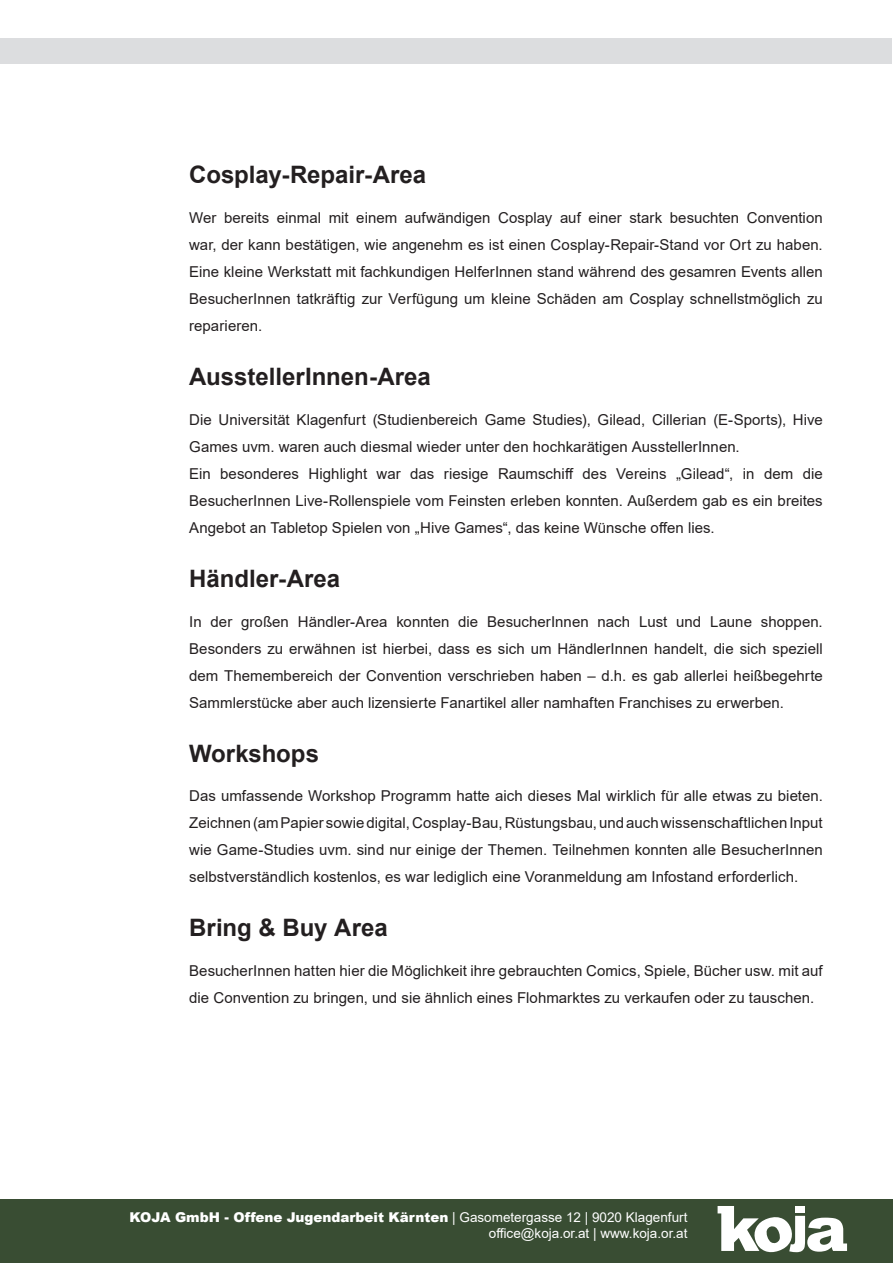
<style>
.page{position:relative;width:893px;height:1263px;background:#fff}
.page>*{position:absolute;margin:0;border:0;box-sizing:border-box;transform-origin:0 0}
.Überschrift_02{font:700 24px "Arial";color:#231f20}
.Fließtext{font:15px/27px "Arial";letter-spacing:.005em;color:#231f20;text-align:justify}
.t1{font:13.5px/16.2px "Arial";color:#fff;text-align:right}
.s1{font-weight:900}
</style>
<div class="page">
<div style="left:0;top:1199px;width:893px;height:64px;background:#394d33"></div>
<svg style="left:718px;top:1206px;width:129px;height:46px"></svg>
<div style="left:0;top:38px;width:891px;height:26px;background:#dcdddf"></div>
<p class="Überschrift_02" style="left:189px;top:158px;width:238px">Cosplay-Repair-Area</p>
<p class="Fließtext" style="left:189px;top:204px;width:635px">Wer bereits einmal mit einem aufwändigen Cosplay auf einer stark besuchten Convention war, der kann bestätigen, wie angenehm es ist einen Cosplay-Repair-Stand vor Ort zu haben.<br>Eine kleine Werkstatt mit fachkundigen HelferInnen stand während des gesamren Events allen BesucherInnen tatkräftig zur Verfügung um kleine Schäden am Cosplay schnellstmöglich zu reparieren.</p>
<p class="Überschrift_02" style="left:189px;top:360px;width:243px">AusstellerInnen-Area</p>
<p class="Fließtext" style="left:189px;top:406px;width:635px">Die Universität Klagenfurt (Studienbereich Game Studies), Gilead, Cillerian (E-Sports), Hive<br>Games uvm. waren auch diesmal wieder unter den hochkarätigen AusstellerInnen.</p>
<p class="Fließtext" style="left:189px;top:460px;width:635px">Ein besonderes Highlight war das riesige Raumschiff des Vereins „Gilead“, in dem die BesucherInnen Live-Rollenspiele vom Feinsten erleben konnten. Außerdem gab es ein breites Angebot an Tabletop Spielen von „Hive Games“, das keine Wünsche offen lies.</p>
<p class="Überschrift_02" style="left:189px;top:561px;width:152px">Händler-Area</p>
<p class="Fließtext" style="left:189px;top:608px;width:635px">In der großen Händler-Area konnten die BesucherInnen nach Lust und Laune shoppen.<br>Besonders zu erwähnen ist hierbei, dass es sich um HändlerInnen handelt, die sich speziell dem Themembereich der Convention verschrieben haben – d.h. es gab allerlei heißbegehrte Sammlerstücke aber auch lizensierte Fanartikel aller namhaften Franchises zu erwerben.</p>
<p class="Überschrift_02" style="left:189px;top:736px;width:131px">Workshops</p>
<p class="Fließtext" style="left:189px;top:782px;width:635px">Das umfassende Workshop Programm hatte aich dieses Mal wirklich für alle etwas zu bieten.<br>Zeichnen (am Papier sowie digital, Cosplay-Bau, Rüstungsbau, und auch wissenschaftlichen Input wie Game-Studies uvm. sind nur einige der Themen. Teilnehmen konnten alle BesucherInnen selbstverständlich kostenlos, es war lediglich eine Voranmeldung am Infostand erforderlich.</p>
<p class="Überschrift_02" style="left:189px;top:911px;width:200px">Bring &amp; Buy Area</p>
<p class="Fließtext" style="left:189px;top:957px;width:635px">BesucherInnen hatten hier die Möglichkeit ihre gebrauchten Comics, Spiele, Bücher usw. mit auf die Convention zu bringen, und sie ähnlich eines Flohmarktes zu verkaufen oder zu tauschen.</p>
<p class="t1" style="left:129px;top:1209px;width:560px"><span class="s1">KOJA GmbH - Offene Jugendarbeit Kärnten</span> | Gasometergasse 12 | 9020 Klagenfurt office@koja.or.at | www.koja.or.at</p>
</div>
